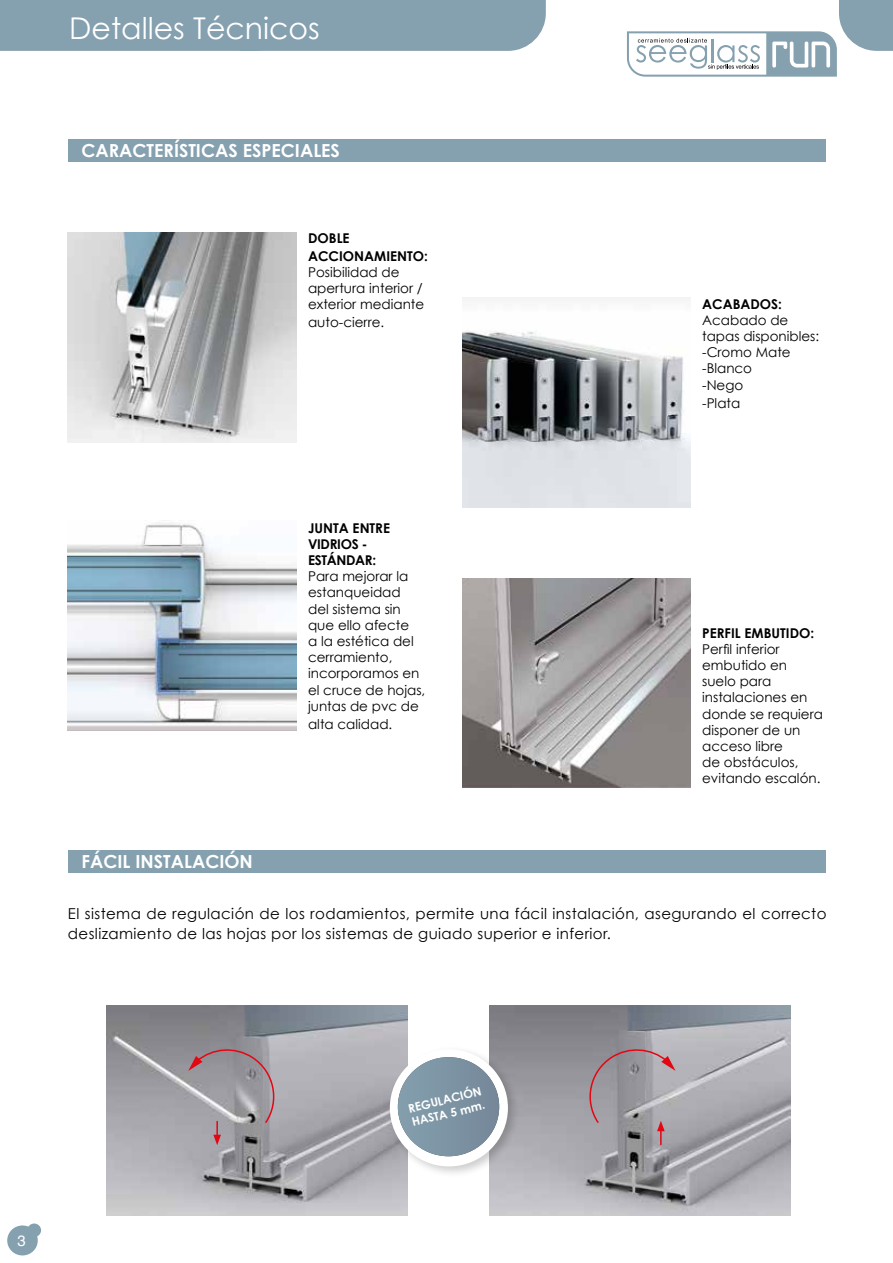
<style>
.page{position:relative;width:893px;height:1263px;background:#fff}
.page>*{position:absolute;margin:0;border:0;box-sizing:border-box;transform-origin:0 0}
.t1{font:30px "Century Gothic";color:#fff}
.t2{font:700 18px "Century Gothic";color:#fff}
.t3{font:15px/19.8px "Century Gothic";letter-spacing:.025em;color:#000}
.t4{font:15px "Helvetica";color:#fff}
.t5{font:13.5px/16.2px "Century Gothic";color:#000}
.t6{font:700 13.5px/18px "Century Gothic";color:#000}
.t7{font:700 13.5px/16.2px "Century Gothic";letter-spacing:-.025em;color:#000}
.t8{font:700 11.7px/14px "Century Gothic";color:#fff}
</style>
<div class="page">
<svg style="left:7px;top:1223px;width:34px;height:32px"></svg>
<div style="left:0;top:0;width:546px;height:51px;background:#85a0af"></div>
<svg style="left:627px;top:0;width:266px;height:77px"></svg>
<div style="left:68px;top:139px;width:758px;height:23px;background:#85a0af"></div>
<img style="left:68px;top:232px;width:229px;height:210px">
<img style="left:68px;top:522px;width:229px;height:208px">
<img style="left:462px;top:297px;width:229px;height:210px">
<img style="left:462px;top:578px;width:229px;height:209px">
<div style="left:68px;top:850px;width:758px;height:22px;background:#85a0af"></div>
<img style="left:107px;top:1006px;width:301px;height:210px">
<img style="left:490px;top:1006px;width:301px;height:210px">
<div style="left:386px;top:1045px;width:134px;height:134px;background:#000;opacity:.2"></div>
<div style="left:390px;top:1049px;width:118px;height:117px;background:#fff;border-radius:50%"></div>
<svg style="left:398px;top:1057px;width:101px;height:99px;background:#92a4b1"></svg>
<svg style="left:584px;top:1044px;width:92px;height:100px;background:#a0979c"></svg>
<svg style="left:188px;top:1044px;width:92px;height:101px;background:#a0989d"></svg>
<h1 class="t1" style="left:69px;top:10px;width:252px">Detalles Técnicos</h1>
<h2 class="t2" style="left:81px;top:139px;width:260px">CARACTERÍSTICAS ESPECIALES</h2>
<p class="t6" style="left:308px;top:228px;width:121px">DOBLE<br>ACCIONAMIENTO:</p>
<p class="t5" style="left:308px;top:264px;width:118px">Posibilidad de apertura interior / exterior mediante</p>
<p class="t5" style="left:308px;top:314px;width:78px">auto-cierre.</p>
<p class="t7" style="left:308px;top:519px;width:84px">JUNTA ENTRE<br>VIDRIOS -<br>ESTÁNDAR:</p>
<p class="t5" style="left:308px;top:568px;width:119px">Para mejorar la estanqueidad<br>del sistema sin que ello afecte<br>a la estética del cerramiento, incorporamos en el cruce de hojas, juntas de pvc de</p>
<p class="t5" style="left:308px;top:715px;width:86px">alta calidad.</p>
<p class="t6" style="left:702px;top:294px;width:81px">ACABADOS:</p>
<p class="t5" style="left:702px;top:312px;width:119px">Acabado de tapas disponibles: -Cromo Mate -Blanco<br>-Nego</p>
<p class="t5" style="left:702px;top:394px;width:40px">-Plata</p>
<p class="t6" style="left:702px;top:623px;width:114px">PERFIL EMBUTIDO:</p>
<p class="t5" style="left:702px;top:641px;width:122px">Perfil inferior embutido en suelo para instalaciones en donde se requiera disponer de un acceso libre<br>de obstáculos, evitando escalón.</p>
<h2 class="t2" style="left:81px;top:850px;width:173px">FÁCIL INSTALACIÓN</h2>
<p class="t3" style="left:68px;top:904px;width:760px">El sistema de regulación de los rodamientos, permite una fácil instalación, asegurando el correcto deslizamiento de las hojas por los sistemas de guiado superior e inferior.</p>
<p class="t4" style="left:18px;top:1229px;width:10px">3</p>
<p class="t8" style="left:407px;top:1102px;width:76px;rotate:-14deg">REGULACIÓN<br>HASTA 5 mm.</p>
</div>
